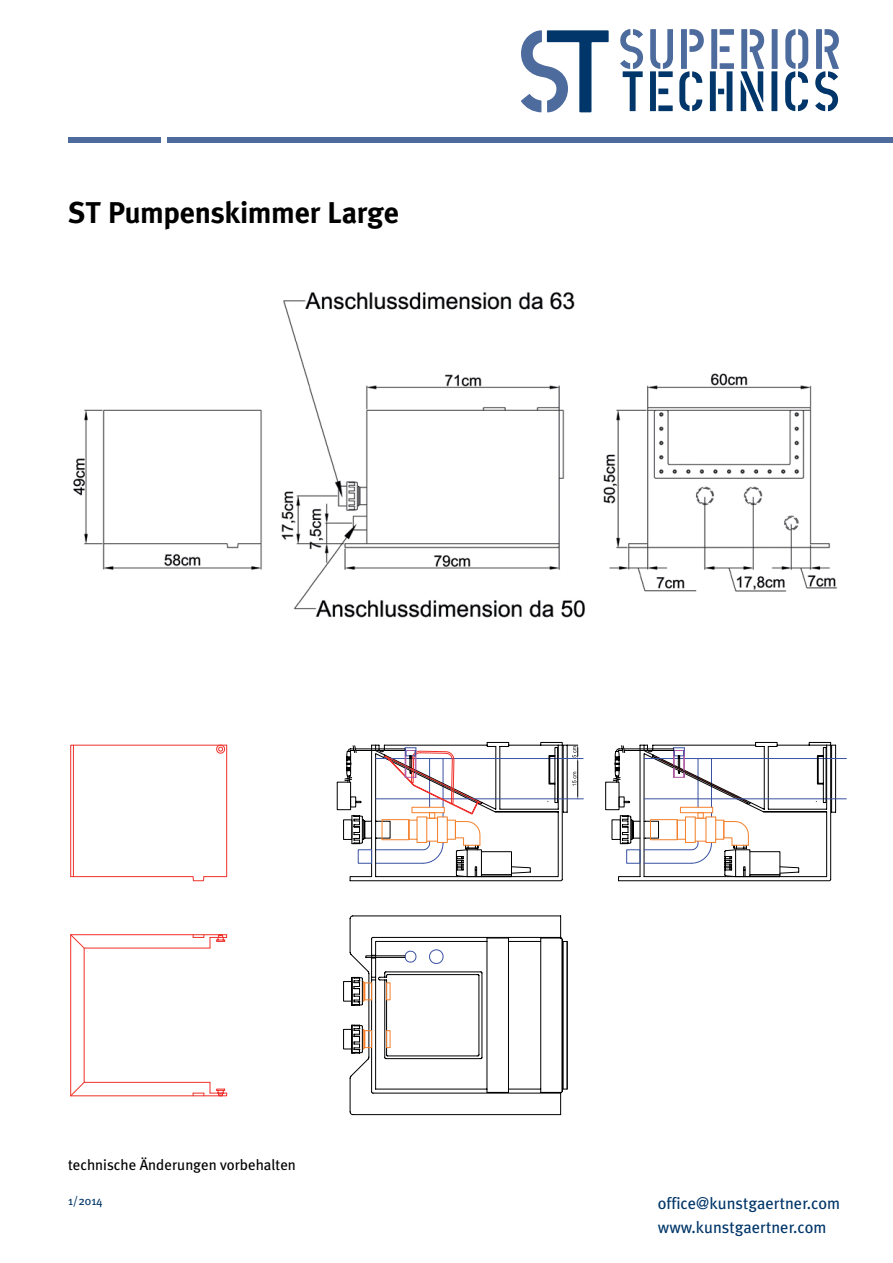
<style>
.page{position:relative;width:893px;height:1263px;background:#fff}
.page>*{position:absolute;margin:0;border:0;box-sizing:border-box;transform-origin:0 0}
.t1{font:700 30px "Meta Plus";letter-spacing:-.01em;color:#000}
.t2{font:16.5px/24px "Meta Plus";color:#003669}
.t3{font:15px "Meta Plus";color:#000}
.t4{font:12px "Meta Plus";color:#003669}
</style>
<div class="page">
<div style="left:772px;top:29px;width:6px;height:40px;background:#4d6b9d"></div>
<svg style="left:620px;top:29px;width:23px;height:82px"></svg>
<svg style="left:650px;top:29px;width:23px;height:82px"></svg>
<svg style="left:679px;top:29px;width:25px;height:82px"></svg>
<svg style="left:710px;top:29px;width:24px;height:82px"></svg>
<svg style="left:740px;top:29px;width:24px;height:82px"></svg>
<div style="left:771px;top:71px;width:6px;height:40px;background:#003669"></div>
<svg style="left:785px;top:29px;width:23px;height:82px"></svg>
<svg style="left:815px;top:29px;width:24px;height:82px"></svg>
<svg style="left:521px;top:30px;width:88px;height:82px"></svg>
<div style="left:167px;top:137px;width:726px;height:6px;background:#4d6b9d"></div>
<svg style="left:68px;top:137px;width:93px;height:6px"></svg>
<svg style="left:70px;top:934px;width:157px;height:163px"></svg>
<svg style="left:70px;top:744px;width:157px;height:137px"></svg>
<hr style="left:644px;top:758px;width:202px;height:1px;background:#3952a4">
<hr style="left:644px;top:798px;width:202px;height:1px;background:#3952a4">
<hr style="left:73px;top:745px;width:1px;height:132px;background:#ee312a">
<svg style="left:344px;top:742px;width:492px;height:373px"></svg>
<div style="left:343px;top:819px;width:9px;height:21px;border:1px solid #000"></div>
<div style="left:343px;top:1029px;width:9px;height:20px;border:1px solid #000"></div>
<div style="left:343px;top:981px;width:9px;height:20px;border:1px solid #000"></div>
<div style="left:612px;top:819px;width:9px;height:21px;border:1px solid #000"></div>
<img style="left:73px;top:291px;width:765px;height:327px">
<h1 class="t1" style="left:68px;top:195px;width:333px">ST Pumpenskimmer Large</h1>
<p class="t3" style="left:68px;top:1156px;width:229px">technische Änderungen vorbehalten</p>
<p class="t4" style="left:68px;top:1194px;width:36px">1/2014</p>
<p class="t2" style="left:658px;top:1191px;width:184px">office@kunstgaertner.com www.kunstgaertner.com</p>
</div>
